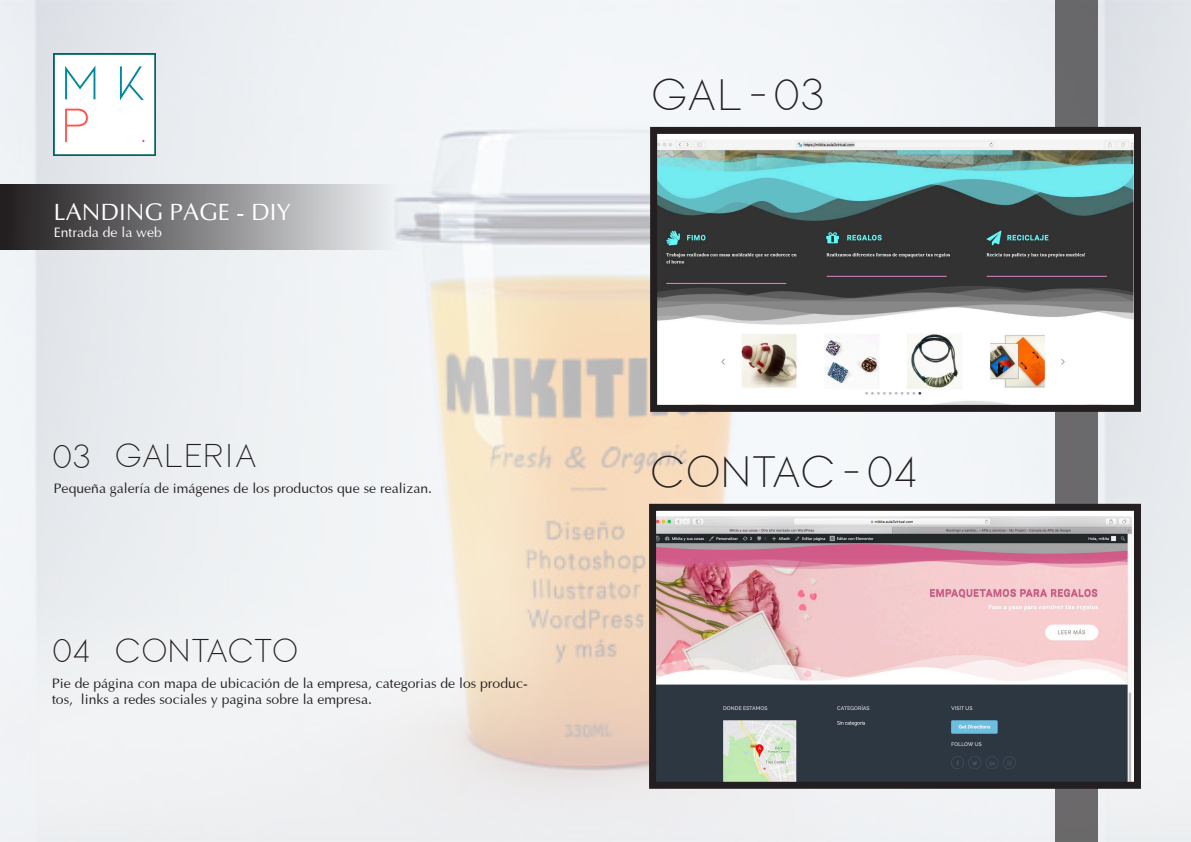
<style>
.page{position:relative;width:1191px;height:842px;background:#fff}
.page>*{position:absolute;margin:0;border:0;box-sizing:border-box;transform-origin:0 0}
.Titulo2{font:48px "LOVES";letter-spacing:-.025em;color:#231f20}
.Titulo2-2{font:36px "LOVES";letter-spacing:-.015em;color:#231f20}
.Titulo2-3{font:36px "LOVES";letter-spacing:-.05em;color:#231f20}
.TITULO_1{font:24px "Optima";color:#fff}
.Titulo2-4{font:14px/16.8px "Optima";color:#231f20}
.t1{font:14px "Optima";color:#fff}
</style>
<div class="page">
<img style="left:0;top:0;width:1191px;height:842px">
<div style="left:1054px;top:0;width:43px;height:842px;background:#6a696a"></div>
<img style="left:53px;top:53px;width:102px;height:102px">
<div style="left:0;top:184px;width:429px;height:65px;background:linear-gradient(to right,#201d1e,#f9fcff)"></div>
<img style="left:658px;top:139px;width:475px;height:265px">
<div style="left:650px;top:127px;width:491px;height:285px;border:7px solid #231f20"></div>
<img style="left:657px;top:516px;width:474px;height:265px">
<div style="left:649px;top:504px;width:492px;height:285px;border:7px solid #231f20"></div>
<p class="TITULO_1" style="left:54px;top:194px;width:239px">LANDING PAGE - DIY</p>
<p class="t1" style="left:54px;top:222px;width:110px">Entrada de la web</p>
<p class="Titulo2-2" style="left:54px;top:438px;width:41px">03</p>
<p class="Titulo2-2" style="left:117px;top:437px;width:145px">GALERIA</p>
<p class="Titulo2-4" style="left:54px;top:478px;width:380px">Pequeña galería de imágenes de los productos que se realizan.</p>
<p class="Titulo2-2" style="left:54px;top:632px;width:41px">04</p>
<p class="Titulo2-3" style="left:117px;top:632px;width:186px">CONTACTO</p>
<p class="Titulo2-4" style="left:52px;top:673px;width:477px">Pie de página con mapa de ubicación de la empresa, categorias de los produc&shy;tos, links a redes sociales y pagina sobre la empresa.</p>
<p class="Titulo2" style="left:653px;top:70px;width:176px">GAL-03</p>
<p class="Titulo2" style="left:652px;top:447px;width:270px">CONTAC-04</p>
</div>
